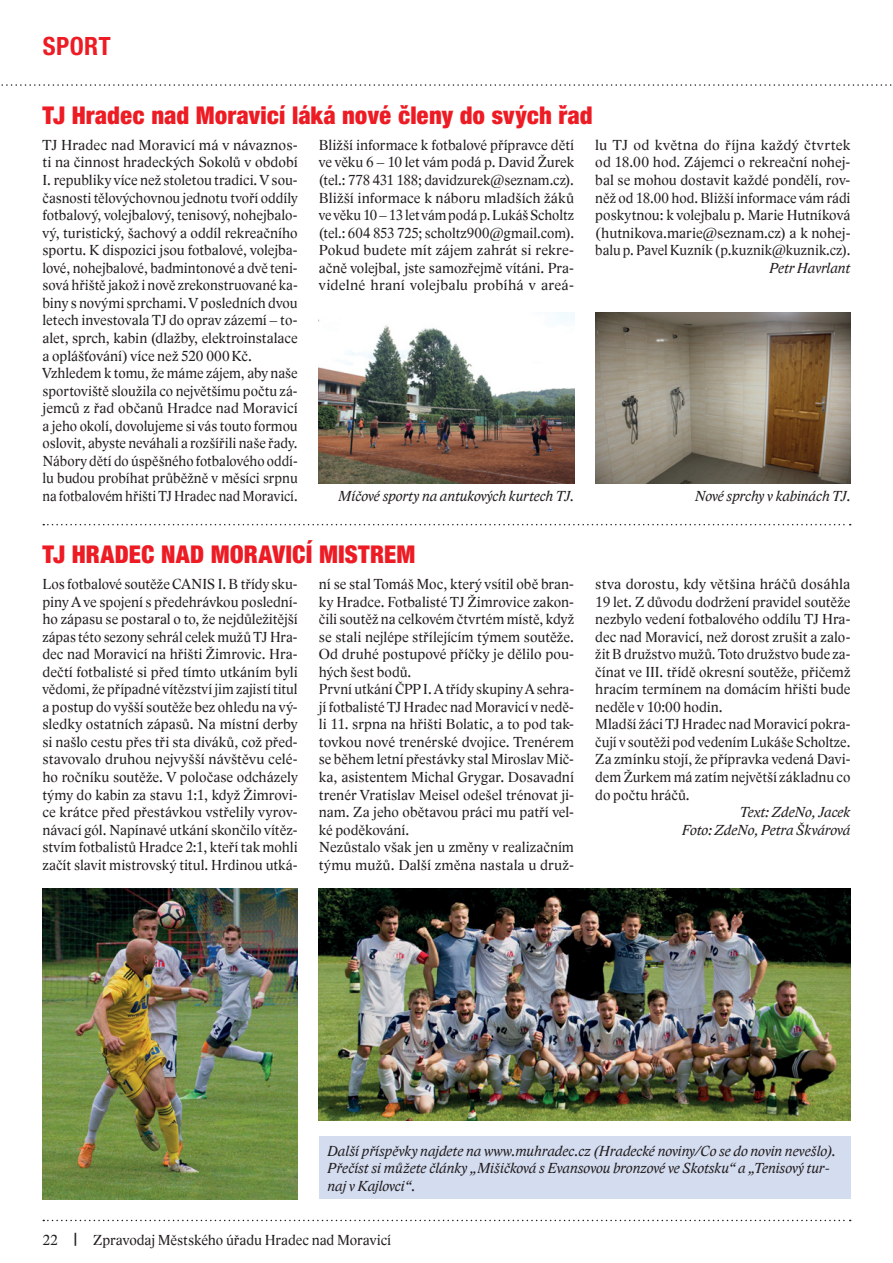
<style>
.page{position:relative;width:893px;height:1263px;background:#fff}
.page>*{position:absolute;margin:0;border:0;box-sizing:border-box;transform-origin:0 0}
.t1{font:27px "Nimbus Sans Novus TOT Bol Con";letter-spacing:.015em;color:#ed1c24}
.t2{font:26.25px "Nimbus Sans Novus TOT Bla Con";color:#ed1c24}
.t3{font:15px/17.5px "Lido STFCE";letter-spacing:.005em;color:#231f20}
.t4{font:italic 15px/17.5px "Lido STFCE";color:#231f20;text-align:right}
</style>
<div class="page">
<svg style="left:1px;top:84px;width:891px;height:2px"></svg>
<svg style="left:43px;top:1220px;width:808px;height:1px"></svg>
<img style="left:319px;top:313px;width:255px;height:170px">
<img style="left:595px;top:313px;width:255px;height:170px">
<svg style="left:43px;top:524px;width:808px;height:1px"></svg>
<img style="left:319px;top:889px;width:531px;height:231px">
<img style="left:43px;top:889px;width:255px;height:310px">
<div style="left:319px;top:1137px;width:531px;height:62px;background:#d4dcf0"></div>
<h1 class="t1" style="left:43px;top:35px;width:69px">SPORT</h1>
<h2 class="t2" style="left:43px;top:105px;width:552px">TJ Hradec nad Moravicí láká nové členy do svých řad</h2>
<p class="t3" style="left:43px;top:136px;width:257px">TJ Hradec nad Moravicí má v návaznos&shy;ti na činnost hradeckých Sokolů v období I. republiky více než stoletou tradici. V sou&shy;časnosti tělovýchovnou jednotu tvoří oddíly fotbalový, volejbalový, tenisový, nohejbalo&shy;vý, turistický, šachový a oddíl rekreačního sportu. K dispozici jsou fotbalové, volejba&shy;lové, nohejbalové, badmintonové a dvě teni&shy;sová hřiště jakož i nově zrekonstruované ka&shy;biny s novými sprchami. V posledních dvou letech investovala TJ do oprav zázemí – to&shy;alet, sprch, kabin (dlažby, elektroinstalace a oplášťování) více než 520 000 Kč.<br>Vzhledem k tomu, že máme zájem, aby naše sportoviště sloužila co největšímu počtu zá&shy;jemců z řad občanů Hradce nad Moravicí a jeho okolí, dovolujeme si vás touto formou oslovit, abyste neváhali a rozšířili naše řady.<br>Nábory dětí do úspěšného fotbalového oddí&shy;lu budou probíhat průběžně v měsíci srpnu na fotbalovém hřišti TJ Hradec nad Moravicí.</p>
<p class="t3" style="left:319px;top:136px;width:257px;text-align:justify">Bližší informace k fotbalové přípravce dětí ve věku 6 – 10 let vám podá p. David Žurek (tel.: 778 431 188; davidzurek@seznam.cz).<br>Bližší informace k náboru mladších žáků ve věku 10 – 13 let vám podá p. Lukáš Scholtz (tel.: 604 853 725; scholtz900@gmail.com).<br>Pokud budete mít zájem zahrát si rekre&shy;ačně volejbal, jste samozřejmě vítáni. Pra&shy;videlné hraní volejbalu probíhá v areá-</p>
<p class="t3" style="left:595px;top:136px;width:257px;text-align:justify">lu TJ od května do října každý čtvrtek od 18.00 hod. Zájemci o rekreační nohej&shy;bal se mohou dostavit každé pondělí, rov&shy;něž od 18.00 hod. Bližší informace vám rádi poskytnou: k volejbalu p. Marie Hutníková (hutnikova.marie@seznam.cz) a k nohej&shy;balu p. Pavel Kuzník (p.kuznik@kuznik.cz).</p>
<p class="t4" style="left:769px;top:259px;width:82px">Petr Havrlant</p>
<p class="t4" style="left:339px;top:488px;width:237px">Míčové sporty na antukových kurtech TJ.</p>
<p class="t4" style="left:695px;top:488px;width:157px">Nové sprchy v kabinách TJ.</p>
<h2 class="t2" style="left:43px;top:544px;width:374px">TJ HRADEC NAD MORAVICÍ MISTREM</h2>
<p class="t3" style="left:43px;top:575px;width:257px;text-align:justify">Los fotbalové soutěže CANIS I. B třídy sku&shy;piny A ve spojení s předehrávkou poslední&shy;ho zápasu se postaral o to, že nejdůležitější zápas této sezony sehrál celek mužů TJ Hra&shy;dec nad Moravicí na hřišti Žimrovic. Hra&shy;dečtí fotbalisté si před tímto utkáním byli vědomi, že případné vítězství jim zajistí titul a postup do vyšší soutěže bez ohledu na vý&shy;sledky ostatních zápasů. Na místní derby si našlo cestu přes tři sta diváků, což před&shy;stavovalo druhou nejvyšší návštěvu celé&shy;ho ročníku soutěže. V poločase odcházely týmy do kabin za stavu 1:1, když Žimrovi&shy;ce krátce před přestávkou vstřelily vyrov&shy;návací gól. Napínavé utkání skončilo vítěz&shy;stvím fotbalistů Hradce 2:1, kteří tak mohli začít slavit mistrovský titul. Hrdinou utká-</p>
<p class="t3" style="left:319px;top:575px;width:257px">ní se stal Tomáš Moc, který vsítil obě bran&shy;ky Hradce. Fotbalisté TJ Žimrovice zakon&shy;čili soutěž na celkovém čtvrtém místě, když se stali nejlépe střílejícím týmem soutěže.<br>Od druhé postupové příčky je dělilo pou&shy;hých šest bodů.<br>První utkání ČPP I. A třídy skupiny A sehra&shy;jí fotbalisté TJ Hradec nad Moravicí v nedě&shy;li 11. srpna na hřišti Bolatic, a to pod tak&shy;tovkou nové trenérské dvojice. Trenérem se během letní přestávky stal Miroslav Mič&shy;ka, asistentem Michal Grygar. Dosavadní trenér Vratislav Meisel odešel trénovat ji&shy;nam. Za jeho obětavou práci mu patří vel&shy;ké poděkování.<br>Nezůstalo však jen u změny v realizačním týmu mužů. Další změna nastala u druž-</p>
<p class="t3" style="left:595px;top:575px;width:257px">stva dorostu, kdy většina hráčů dosáhla 19 let. Z důvodu dodržení pravidel soutěže nezbylo vedení fotbalového oddílu TJ Hra&shy;dec nad Moravicí, než dorost zrušit a zalo&shy;žit B družstvo mužů. Toto družstvo bude za&shy;čínat ve III. třídě okresní soutěže, přičemž hracím termínem na domácím hřišti bude neděle v 10:00 hodin.<br>Mladší žáci TJ Hradec nad Moravicí pokra&shy;čují v soutěži pod vedením Lukáše Scholtze.<br>Za zmínku stojí, že přípravka vedená Davi&shy;dem Žurkem má zatím největší základnu co do počtu hráčů.</p>
<p class="t4" style="left:682px;top:804px;width:170px">Text: ZdeNo, Jacek<br>Foto: ZdeNo, Petra Škvárová</p>
<p class="t4" style="left:327px;top:1142px;width:510px;text-align:left">Další příspěvky najdete na www.muhradec.cz (Hradecké noviny/Co se do novin nevešlo).<br>Přečíst si můžete články „Mišičková s Evansovou bronzové ve Skotsku“ a „Tenisový tur&shy;naj v Kajlovci“.</p>
<p class="t3" style="left:43px;top:1231px;width:350px">22 | Zpravodaj Městského úřadu Hradec nad Moravicí</p>
</div>
